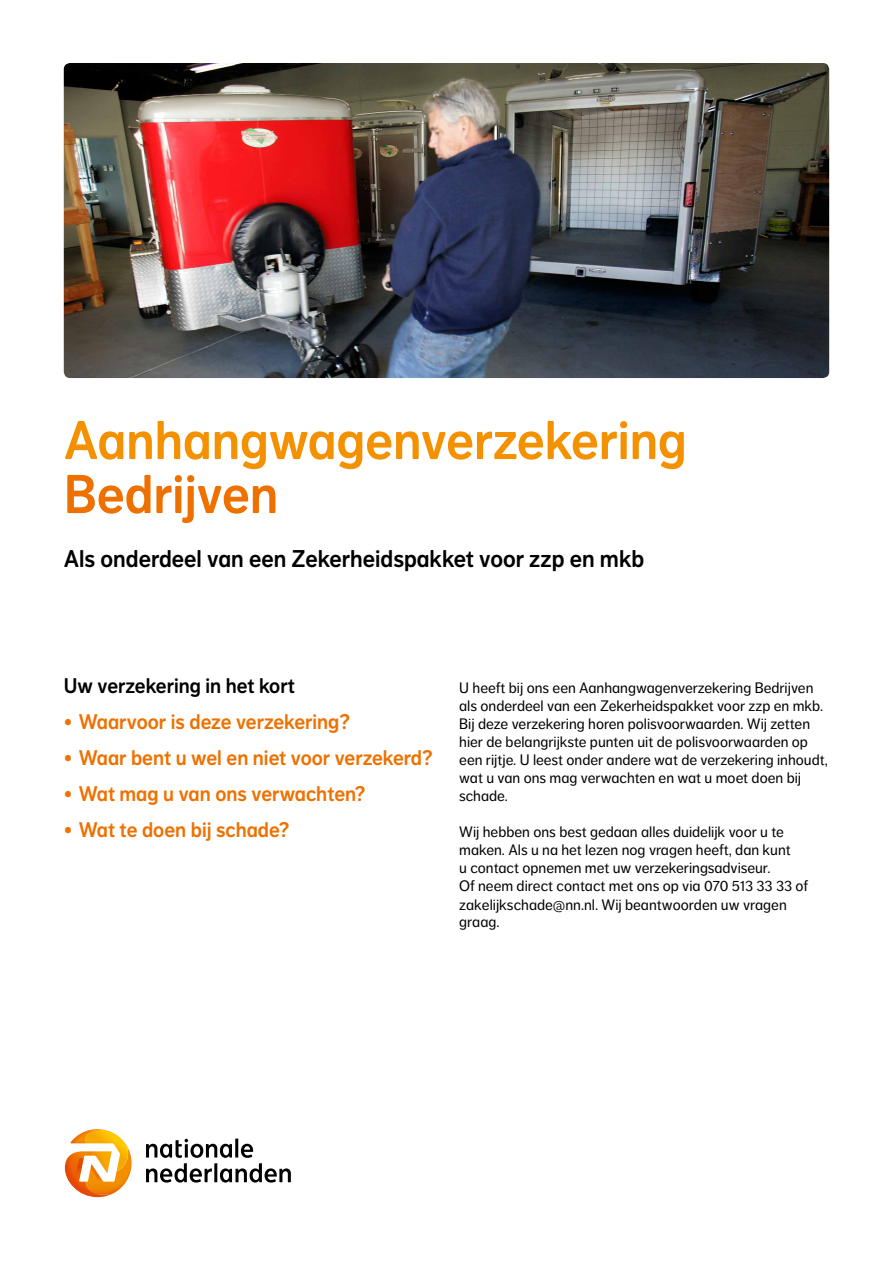
<style>
.page{position:relative;width:893px;height:1263px;background:#fff}
.page>*{position:absolute;margin:0;border:0;box-sizing:border-box;transform-origin:0 0}
.t1{font:54px "NN Dagny Display";color:#f39100}
.t2{font:54px "NN Dagny Display";color:#ee7100}
.t3{font:24px "NN Dagny Display";color:#000}
.t4{font:21px "NN Dagny Display";color:#ee7100}
.t5{font:21px "NN Dagny Display";color:#000}
.t6{font:15px/18px "NN Dagny Text";color:#000}
</style>
<div class="page">
<svg style="left:65px;top:1129px;width:67px;height:69px"></svg>
<hr style="left:235px;top:1138px;width:3px;height:19px;background:#000">
<svg style="left:146px;top:1139px;width:145px;height:43px"></svg>
<img style="left:64px;top:63px;width:765px;height:315px">
<h1 class="t1" style="left:64px;top:409px;width:624px">Aanhangwagenverzekering</h1>
<h1 class="t2" style="left:64px;top:463px;width:216px">Bedrijven</h1>
<h2 class="t3" style="left:64px;top:545px;width:582px">Als onderdeel van een Zekerheidspakket voor zzp en mkb</h2>
<h3 class="t5" style="left:64px;top:673px;width:233px">Uw verzekering in het kort</h3>
<h3 class="t4" style="left:64px;top:709px;width:288px">• Waarvoor is deze verzekering?</h3>
<h3 class="t4" style="left:64px;top:745px;width:370px">• Waar bent u wel en niet voor verzekerd?</h3>
<h3 class="t4" style="left:64px;top:781px;width:303px">• Wat mag u van ons verwachten?</h3>
<h3 class="t4" style="left:64px;top:817px;width:227px">• Wat te doen bij schade?</h3>
<p class="t6" style="left:459px;top:679px;width:370px">U heeft bij ons een Aanhangwagenverzekering Bedrijven als onderdeel van een Zekerheidspakket voor zzp en mkb.<br>Bij deze verzekering horen polisvoorwaarden. Wij zetten hier de belangrijkste punten uit de polisvoorwaarden op een rijtje. U leest onder andere wat de verzekering inhoudt, wat u van ons mag verwachten en wat u moet doen bij schade.</p>
<p class="t6" style="left:459px;top:823px;width:350px">Wij hebben ons best gedaan alles duidelijk voor u te maken. Als u na het lezen nog vragen heeft, dan kunt<br>u contact opnemen met uw verzekeringsadviseur.<br>Of neem direct contact met ons op via 070 513 33 33 of zakelijkschade@nn.nl. Wij beantwoorden uw vragen graag.</p>
</div>
